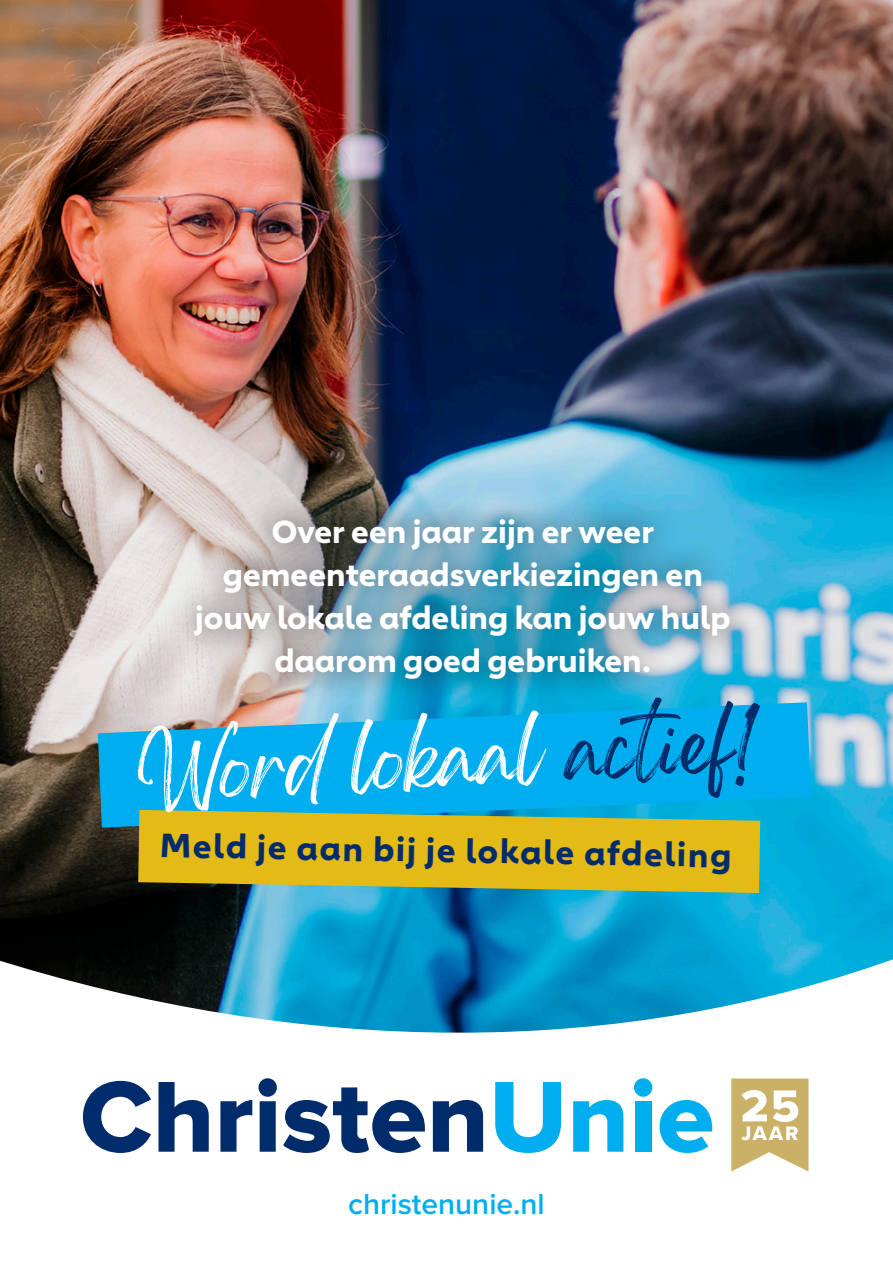
<style>
.page{position:relative;width:893px;height:1263px;background:#fff}
.page>*{position:absolute;margin:0;border:0;box-sizing:border-box;transform-origin:0 0}
.Platte_tekst{font:61.05px "Gellatio";color:#fff}
.Platte_tekst-2{font:700 33px "Carnero";color:#002c6b}
.Platte_tekst-3{font:700 31.5px/43.2px "Carnero";color:#fff;text-align:center}
.Platte_tekst-4{font:600 30px "Proxima Nova";color:#00aeef}
.s1{color:#002c6b}
</style>
<div class="page">
<img style="left:0;top:0;width:893px;height:955px">
<svg style="left:0;top:955px;width:893px;height:217px"></svg>
<svg style="left:83px;top:1081px;width:68px;height:72px"></svg>
<svg style="left:158px;top:1082px;width:51px;height:70px"></svg>
<svg style="left:220px;top:1100px;width:32px;height:52px"></svg>
<svg style="left:258px;top:1078px;width:19px;height:74px"></svg>
<svg style="left:283px;top:1087px;width:142px;height:66px"></svg>
<svg style="left:433px;top:1100px;width:50px;height:52px"></svg>
<svg style="left:495px;top:1082px;width:66px;height:71px"></svg>
<svg style="left:573px;top:1100px;width:50px;height:52px"></svg>
<div style="left:635px;top:1101px;width:16px;height:51px;background:#00aeef"></div>
<svg style="left:660px;top:1100px;width:52px;height:53px"></svg>
<div style="left:634px;top:1078px;width:18px;height:19px;background:#00aeef;border-radius:50%"></div>
<svg style="left:731px;top:1078px;width:77px;height:93px"></svg>
<div style="left:168px;top:491px;width:589px;height:216px;background:#231f20;opacity:.88"></div>
<svg style="left:98px;top:702px;width:713px;height:126px;background:#12aee8"></svg>
<svg style="left:138px;top:810px;width:622px;height:83px;background:#c8b32b"></svg>
<p class="Platte_tekst-3" style="left:195px;top:510px;width:537px">Over een jaar zijn er weer gemeenteraadsverkiezingen en jouw lokale afdeling kan jouw hulp daarom goed gebruiken.</p>
<p class="Platte_tekst" style="left:138px;top:759px;width:625px;rotate:-3deg">Word lokaal <span class="s1">actief!</span></p>
<p class="Platte_tekst-2" style="left:160px;top:825px;width:573px;rotate:1deg">Meld je aan bij je lokale afdeling</p>
<p class="Platte_tekst-4" style="left:348px;top:1191px;width:198px">christenunie.nl</p>
</div>
